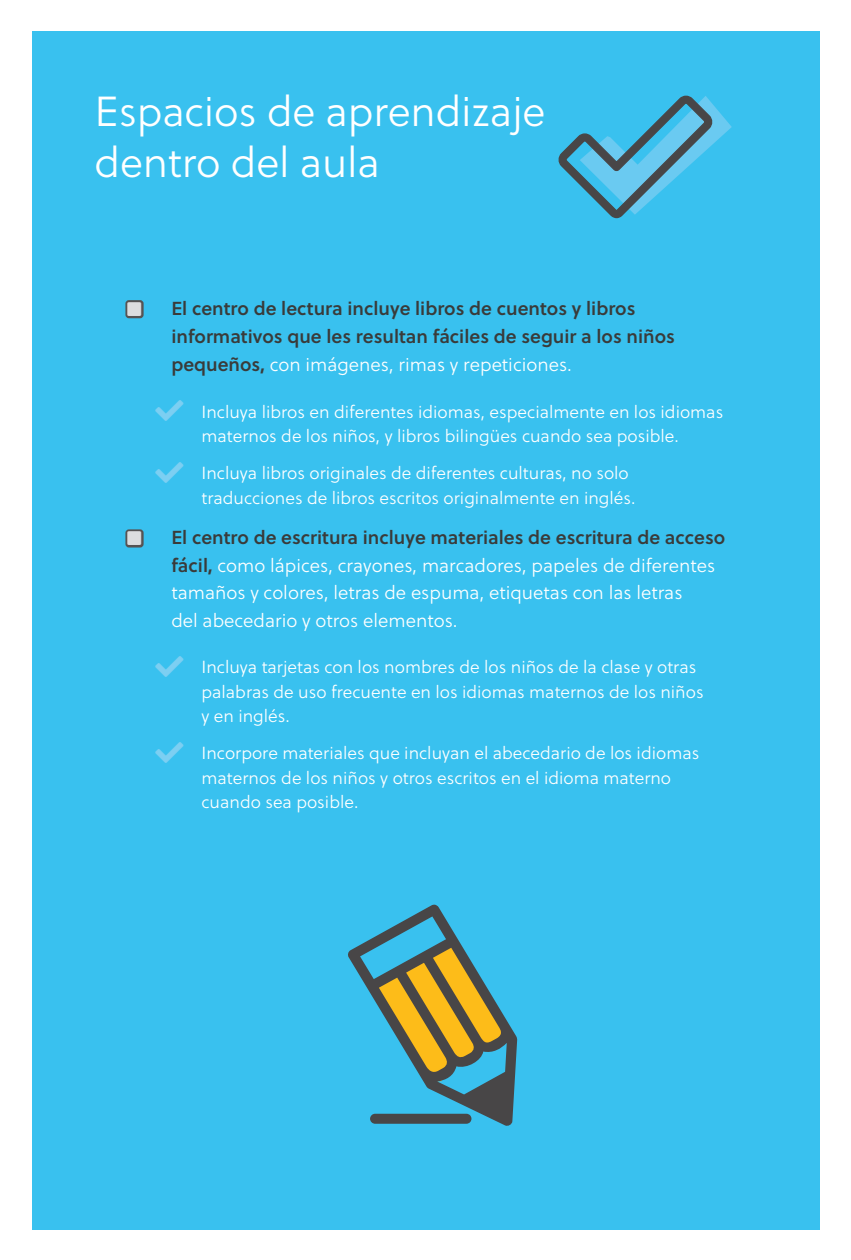
<style>
.page{position:relative;width:851px;height:1260px;background:#fff}
.page>*{position:absolute;margin:0;border:0;box-sizing:border-box;transform-origin:0 0}
.t1{font:42px/50.8px "Soleil Lt";letter-spacing:-.005em;color:#fff}
.t2{font:18.9px/26.2px "Soleil Lt";color:#fff}
.t3{font:18.9px/28px "Soleil Sb";color:#3a3b3a}
.t4{font:17.5px/24.5px "Soleil Lt";color:#fff}
.s1{font-family:"Soleil Sb";color:#3a3b3a}
</style>
<div class="page">
<div style="left:32px;top:32px;width:787px;height:1198px;background:#39c1ef"></div>
<svg style="left:348px;top:905px;width:169px;height:221px"></svg>
<svg style="left:558px;top:95px;width:173px;height:124px"></svg>
<svg style="left:125px;top:300px;width:19px;height:19px"></svg>
<svg style="left:125px;top:529px;width:19px;height:19px"></svg>
<h1 class="t1" style="left:94px;top:86px;width:452px">Espacios de aprendizaje dentro del aula</h1>
<p class="t3" style="left:171px;top:294px;width:505px">El centro de lectura incluye libros de cuentos y libros informativos que les resultan fáciles de seguir a los niños</p>
<p class="t2" style="left:171px;top:351px;width:402px"><span class="s1">pequeños,</span> con imágenes, rimas y repeticiones.</p>
<p class="t4" style="left:201px;top:399px;width:523px">Incluya libros en diferentes idiomas, especialmente en los idiomas maternos de los niños, y libros bilingües cuando sea posible.</p>
<p class="t4" style="left:201px;top:461px;width:435px">Incluya libros originales de diferentes culturas, no solo traducciones de libros escritos originalmente en inglés.</p>
<p class="t3" style="left:171px;top:523px;width:555px">El centro de escritura incluye materiales de escritura de acceso</p>
<p class="t2" style="left:171px;top:552px;width:545px"><span class="s1">fácil,</span> como lápices, crayones, marcadores, papeles de diferentes tamaños y colores, letras de espuma, etiquetas con las letras</p>
<p class="t2" style="left:171px;top:607px;width:288px">del abecedario y otros elementos.</p>
<p class="t4" style="left:201px;top:655px;width:503px">Incluya tarjetas con los nombres de los niños de la clase y otras palabras de uso frecuente en los idiomas maternos de los niños y en inglés.</p>
<p class="t4" style="left:201px;top:741px;width:499px">Incorpore materiales que incluyan el abecedario de los idiomas maternos de los niños y otros escritos en el idioma materno cuando sea posible.</p>
</div>
